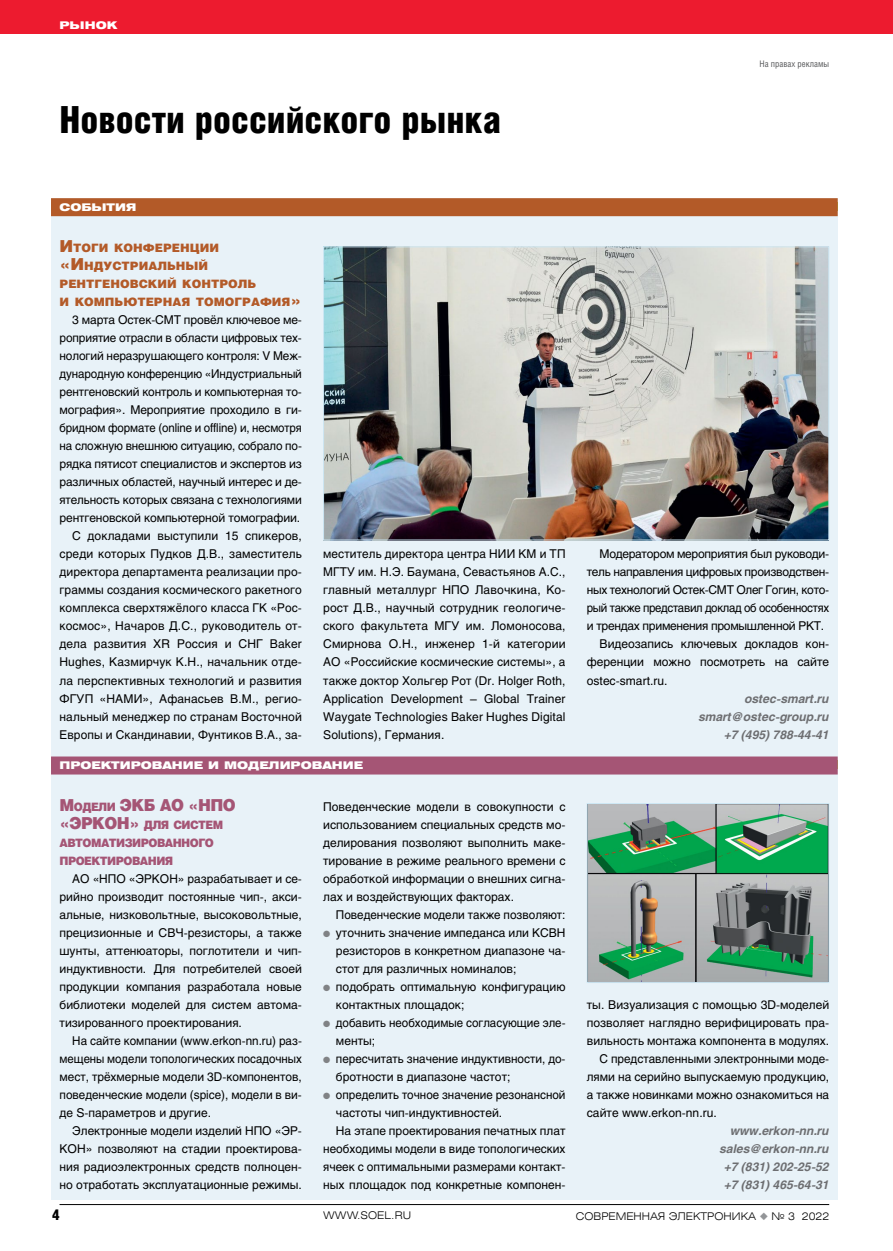
<style>
.page{position:relative;width:893px;height:1251px;background:#fff}
.page>*{position:absolute;margin:0;border:0;box-sizing:border-box;transform-origin:0 0}
.t1{font:37.5px "Helios Cond Black C";color:#000}
.t2{font:16.5px/18px "Helios Black C";color:#a55575;scale:.94 1}
.t3{font:15px "Helios Cond Black C";color:#000}
.t4{font:12px/18px "Helios C";color:#000;text-align:justify}
.t5{font:12px "Helios C";letter-spacing:-.025em;color:#000}
.t6{font:italic 700 12px/18px "Helios C";color:#6d6e71;text-align:right}
.t7{font:12px/18px "Helios C";color:#000;scale:.96 1}
.t8{font:12px "Helios C";letter-spacing:-.025em;color:#000;scale:.95 1}
.t9{font:11.55px/18px "Helios Black C";color:#b35a28}
.t10{font:11.55px/18px "Helios Black C";letter-spacing:-.05em;color:#a55575;scale:.94 1}
.t11{font:10.5px "Helios Ext Light C";color:#000}
.t12{font:10.5px "Helios Ext Black C";color:#fff}
.t13{font:9px "Helios Cond C";color:#58595b}
.s1{font-size:16.5px}
.s2{font-size:11.55px}
.s3{color:#808285}
.s4{color:#939598}
</style>
<div class="page">
<div style="left:0;top:0;width:893px;height:34px;background:#ed1b2f"></div>
<hr style="left:60px;top:1203px;width:769px;height:1px;background:#000">
<div style="left:51px;top:198px;width:787px;height:1001px;background:#e8f2f8"></div>
<div style="left:51px;top:198px;width:787px;height:18px;background:#b35a28"></div>
<div style="left:51px;top:756px;width:787px;height:18px;background:#a55575"></div>
<img style="left:325px;top:248px;width:502px;height:290px">
<div style="left:323px;top:246px;width:506px;height:294px;border:1px solid #cde7f4"></div>
<img style="left:589px;top:805px;width:238px;height:175px">
<div style="left:587px;top:803px;width:242px;height:179px;border:1px solid #cde7f4"></div>
<p class="t12" style="left:60px;top:19px;width:59px">РЫНОК</p>
<h1 class="t1" style="left:60px;top:98px;width:443px">Новости российского рынка</h1>
<p class="t12" style="left:60px;top:201px;width:78px">СОБЫТИЯ</p>
<p class="t13" style="left:760px;top:58px;width:71px">На правах рекламы</p>
<p class="t9" style="left:60px;top:238px;width:243px"><span class="s1">И</span>тоги конференции <span class="s1">«И</span>ндустриальный рентгеновский контроль<br>и компьютерная томография<span class="s1">»</span></p>
<p class="t4" style="left:60px;top:311px;width:244px;text-align:right">3 марта Остек-СМТ провёл ключевое ме&shy;роприятие отрасли в области цифровых тех&shy;нологий неразрушающего контроля: V Меж&shy;дународную конференцию «Индустриальный рентгеновский контроль и компьютерная то&shy;мография». Мероприятие проходило в ги&shy;бридном формате (online и offline) и, несмотря на сложную внешнюю ситуацию, собрало по&shy;рядка пятисот специалистов и экспертов из различных областей, научный интерес и де&shy;ятельность которых связана с технологиями рентгеновской компьютерной томографии.<br>С докладами выступили 15 спикеров, среди которых Пудков Д.В., заместитель директора департамента реализации про&shy;граммы создания космического ракетного комплекса сверхтяжёлого класса ГК «Рос&shy;космос», Начаров Д.С., руководитель от&shy;дела развития XR Россия и СНГ Baker Hughes, Казмирчук К.Н., начальник отде&shy;ла перспективных технологий и развития ФГУП «НАМИ», Афанасьев В.М., регио&shy;нальный менеджер по странам Восточной Европы и Скандинавии, Фунтиков В.А., за-</p>
<p class="t4" style="left:323px;top:545px;width:244px">меститель директора центра НИИ КМ и ТП МГТУ им. Н.Э. Баумана, Севастьянов А.С., главный металлург НПО Лавочкина, Ко&shy;рост Д.В., научный сотрудник геологиче&shy;ского факультета МГУ им. Ломоносова, Смирнова О.Н., инженер 1-й категории АО «Российские космические системы», а также доктор Хольгер Рот (Dr. Holger Roth, Application Development – Global Trainer Waygate Technologies Baker Hughes Digital Solutions), Германия.</p>
<p class="t5" style="left:600px;top:547px;width:231px">Модератором мероприятия был руководи-</p>
<p class="t5" style="left:587px;top:565px;width:244px">тель направления цифровых производствен-</p>
<p class="t5" style="left:587px;top:583px;width:244px">ных технологий Остек-СМТ Олег Гогин, кото-</p>
<p class="t8" style="left:587px;top:601px;width:257px">рый также представил доклад об особенностях</p>
<p class="t5" style="left:587px;top:619px;width:239px">и трендах применения промышленной РКТ.</p>
<p class="t4" style="left:600px;top:635px;width:231px">Видеозапись ключевых докладов кон-</p>
<p class="t4" style="left:587px;top:653px;width:244px">ференции можно посмотреть на сайте</p>
<p class="t4" style="left:587px;top:671px;width:82px">ostec-smart.ru.</p>
<p class="t6" style="left:699px;top:689px;width:132px">ostec-smart.ru smart@ostec-group.ru +7 (495) 788-44-41</p>
<p class="t12" style="left:60px;top:758px;width:305px">ПРОЕКТИРОВАНИЕ И МОДЕЛИРОВАНИЕ</p>
<h2 class="t2" style="left:60px;top:794px;width:162px">М<span class="s2">одели</span> ЭКБ АО «НПО «ЭРКОН</h2>
<p class="t10" style="left:60px;top:814px;width:176px;text-indent:70px"><span class="s1">»</span> для систем автоматизированного проектирования</p>
<p class="t4" style="left:60px;top:869px;width:244px;text-indent:13px">АО «НПО «ЭРКОН» разрабатывает и се&shy;рийно производит постоянные чип-, акси&shy;альные, низковольтные, высоковольтные, прецизионные и СВЧ-резисторы, а также шунты, аттенюаторы, поглотители и чип&shy;индуктивности. Для потребителей своей продукции компания разработала новые библиотеки моделей для систем автома&shy;тизированного проектирования.</p>
<p class="t4" style="left:60px;top:1031px;width:244px;text-indent:13px">На сайте компании (www.erkon-nn.ru) раз&shy;мещены модели топологических посадочных мест, трёхмерные модели 3D-компонентов, поведенческие модели (spice), модели в ви&shy;де S-параметров и другие.</p>
<p class="t4" style="left:60px;top:1121px;width:244px;text-indent:13px">Электронные модели изделий НПО «ЭР-КОН» позволяют на стадии проектирова&shy;ния радиоэлектронных средств полноцен&shy;но отработать эксплуатационные режимы.</p>
<p class="t4" style="left:323px;top:797px;width:244px">Поведенческие модели в совокупности с использованием специальных средств мо&shy;делирования позволяют выполнить маке&shy;тирование в режиме реального времени с обработкой информации о внешних сигна&shy;лах и воздействующих факторах.</p>
<p class="t4" style="left:336px;top:905px;width:231px">Поведенческие модели также позволяют:</p>
<p class="t4" style="left:336px;top:923px;width:231px;text-indent:-13px"><span class="s3">●</span> уточнить значение импеданса или КСВН резисторов в конкретном диапазоне ча&shy;стот для различных номиналов;</p>
<p class="t4" style="left:336px;top:977px;width:231px;text-indent:-13px"><span class="s3">●</span> подобрать оптимальную конфигурацию контактных площадок;</p>
<p class="t7" style="left:336px;top:1013px;width:241px;text-indent:-13px"><span class="s3">●</span> добавить необходимые согласующие эле&shy;менты;</p>
<p class="t4" style="left:336px;top:1049px;width:231px;text-indent:-13px"><span class="s3">●</span> пересчитать значение индуктивности, до&shy;бротности в диапазоне частот;</p>
<p class="t7" style="left:323px;top:1085px;width:254px"><span class="s3">●</span> определить точное значение резонансной</p>
<p class="t4" style="left:336px;top:1103px;width:168px">частоты чип-индуктивностей.</p>
<p class="t4" style="left:336px;top:1121px;width:231px">На этапе проектирования печатных плат</p>
<p class="t4" style="left:323px;top:1139px;width:244px">необходимы модели в виде топологических</p>
<p class="t4" style="left:323px;top:1157px;width:244px">ячеек с оптимальными размерами контакт-</p>
<p class="t4" style="left:323px;top:1175px;width:244px">ных площадок под конкретные компонен-</p>
<p class="t4" style="left:587px;top:995px;width:244px">ты. Визуализация с помощью 3D-моделей</p>
<p class="t4" style="left:587px;top:1013px;width:244px">позволяет наглядно верифицировать пра-</p>
<p class="t4" style="left:587px;top:1031px;width:244px">вильность монтажа компонента в модулях.</p>
<p class="t4" style="left:600px;top:1049px;width:231px">С представленными электронными моде-</p>
<p class="t4" style="left:587px;top:1067px;width:244px">лями на серийно выпускаемую продукцию,</p>
<p class="t4" style="left:587px;top:1085px;width:244px">а также новинками можно ознакомиться на</p>
<p class="t4" style="left:587px;top:1103px;width:131px">сайте www.erkon-nn.ru.</p>
<p class="t6" style="left:720px;top:1121px;width:111px">www.erkon-nn.ru sales@erkon-nn.ru +7 (831) 202-25-52 +7 (831) 465-64-31</p>
<p class="t3" style="left:52px;top:1205px;width:9px">4</p>
<p class="t11" style="left:323px;top:1208px;width:89px">WWW.SOEL.RU</p>
<p class="t11" style="left:576px;top:1208px;width:255px">СОВРЕМЕННАЯ ЭЛЕКТРОНИКА <span class="s4">◆</span> № 3 2022</p>
</div>
